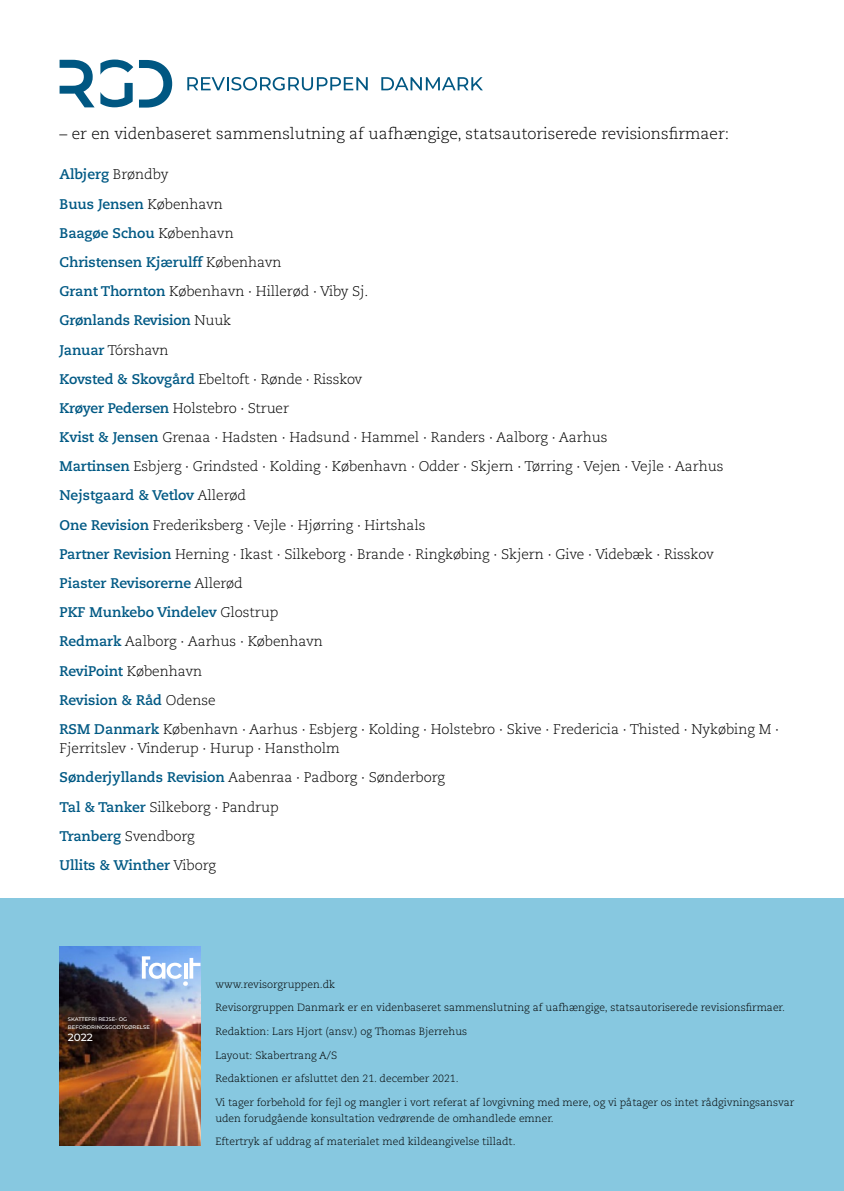
<style>
.page{position:relative;width:844px;height:1191px;background:#fff}
.page>*{position:absolute;margin:0;border:0;box-sizing:border-box;transform-origin:0 0}
.t1{font:300 15.75px "Caecilia LT Std";color:#000}
.t2{font:300 14px/19.2px "Caecilia LT Std";letter-spacing:-.005em;color:#000}
.t3{font:700 14px "Caecilia LT Std";letter-spacing:-.005em;color:#005984}
.Brød{font:300 10.5px/15.8px "Caecilia LT Std";color:#000}
.t4{font:500 10.5px "Montserrat";color:#fff}
.t5{font:500 5.25px/8.4px "Montserrat";color:#fff}
.s1{font-weight:300;color:#000}
.s2{font-weight:700;color:#005984}
</style>
<div class="page">
<div style="left:0;top:898px;width:843px;height:293px;background:#87c8e0"></div>
<svg style="left:139px;top:60px;width:33px;height:48px"></svg>
<svg style="left:60px;top:60px;width:73px;height:47px"></svg>
<svg style="left:187px;top:77px;width:180px;height:13px"></svg>
<svg style="left:381px;top:77px;width:102px;height:13px"></svg>
<img style="left:60px;top:946px;width:140px;height:199px">
<svg style="left:142px;top:956px;width:58px;height:29px;background:#b2cef5"></svg>
<p class="t1" style="left:60px;top:125px;width:671px">– er en videnbaseret sammenslutning af uafhængige, statsautoriserede revisionsfirmaer:</p>
<p class="t3" style="left:60px;top:166px;width:110px">Albjerg <span class="s1">Brøndby</span></p>
<p class="t3" style="left:60px;top:195px;width:165px">Buus Jensen <span class="s1">København</span></p>
<p class="t3" style="left:60px;top:225px;width:176px">Baagøe Schou <span class="s1">København</span></p>
<p class="t3" style="left:60px;top:254px;width:223px">Christensen Kjærulff <span class="s1">København</span></p>
<p class="t2" style="left:60px;top:282px;width:310px"><span class="s2">Grant Thornton</span> København · Hillerød · Viby Sj.</p>
<p class="t3" style="left:60px;top:312px;width:173px">Grønlands Revision <span class="s1">Nuuk</span></p>
<p class="t2" style="left:60px;top:340px;width:110px"><span class="s2">Januar</span> Tórshavn</p>
<p class="t2" style="left:60px;top:369px;width:304px"><span class="s2">Kovsted &amp; Skovgård</span> Ebeltoft · Rønde · Risskov</p>
<p class="t2" style="left:60px;top:399px;width:231px"><span class="s2">Krøyer Pedersen</span> Holstebro · Struer</p>
<p class="t2" style="left:60px;top:428px;width:549px"><span class="s2">Kvist &amp; Jensen</span> Grenaa · Hadsten · Hadsund · Hammel · Randers · Aalborg · Aarhus</p>
<p class="t2" style="left:60px;top:457px;width:665px"><span class="s2">Martinsen</span> Esbjerg · Grindsted · Kolding · København · Odder · Skjern · Tørring · Vejen · Vejle · Aarhus</p>
<p class="t3" style="left:60px;top:487px;width:188px">Nejstgaard &amp; Vetlov <span class="s1">Allerød</span></p>
<p class="t2" style="left:60px;top:515px;width:367px"><span class="s2">One Revision</span> Frederiksberg · Vejle · Hjørring · Hirtshals</p>
<p class="t2" style="left:60px;top:544px;width:655px"><span class="s2">Partner Revision</span> Herning · Ikast · Silkeborg · Brande · Ringkøbing · Skjern · Give · Videbæk · Risskov</p>
<p class="t3" style="left:60px;top:575px;width:185px">Piaster Revisorerne <span class="s1">Allerød</span></p>
<p class="t3" style="left:60px;top:604px;width:220px">PKF Munkebo Vindelev <span class="s1">Glostrup</span></p>
<p class="t2" style="left:60px;top:632px;width:265px"><span class="s2">Redmark</span> Aalborg · Aarhus · København</p>
<p class="t3" style="left:60px;top:662px;width:144px">ReviPoint <span class="s1">København</span></p>
<p class="t3" style="left:60px;top:691px;width:157px">Revision &amp; Råd <span class="s1">Odense</span></p>
<p class="t2" style="left:60px;top:719px;width:720px"><span class="s2">RSM Danmark</span> København · Aarhus · Esbjerg · Kolding · Holstebro · Skive · Fredericia · Thisted · Nykøbing M ·<br>Fjerritslev · Vinderup · Hurup · Hanstholm</p>
<p class="t2" style="left:60px;top:768px;width:387px"><span class="s2">Sønderjyllands Revision</span> Aabenraa · Padborg · Sønderborg</p>
<p class="t2" style="left:60px;top:797px;width:220px"><span class="s2">Tal &amp; Tanker</span> Silkeborg · Pandrup</p>
<p class="t2" style="left:60px;top:826px;width:137px"><span class="s2">Tranberg</span> Svendborg</p>
<p class="t3" style="left:60px;top:856px;width:158px">Ullits &amp; Winther <span class="s1">Viborg</span></p>
<p class="t5" style="left:68px;top:1014px;width:83px">SKATTEFRI REJSE- OG<br>BEFORDRINGSGODTGØRELSE</p>
<p class="t4" style="left:68px;top:1030px;width:27px">2022</p>
<p class="Brød" style="left:215px;top:976px;width:121px">www.revisorgruppen.dk</p>
<p class="Brød" style="left:215px;top:1000px;width:571px">Revisorgruppen Danmark er en videnbaseret sammenslutning af uafhængige, statsautoriserede revisionsfirmaer.</p>
<p class="Brød" style="left:215px;top:1023px;width:253px">Redaktion: Lars Hjort (ansv.) og Thomas Bjerrehus</p>
<p class="Brød" style="left:215px;top:1047px;width:123px">Layout: Skabertrang A/S</p>
<p class="Brød" style="left:215px;top:1071px;width:245px">Redaktionen er afsluttet den 21. december 2021.</p>
<p class="Brød" style="left:215px;top:1094px;width:580px">Vi tager forbehold for fejl og mangler i vort referat af lovgivning med mere, og vi påtager os intet rådgivningsansvar uden forudgående konsultation vedrørende de omhandlede emner.</p>
<p class="Brød" style="left:215px;top:1134px;width:301px">Eftertryk af uddrag af materialet med kildeangivelse tilladt.</p>
</div>
